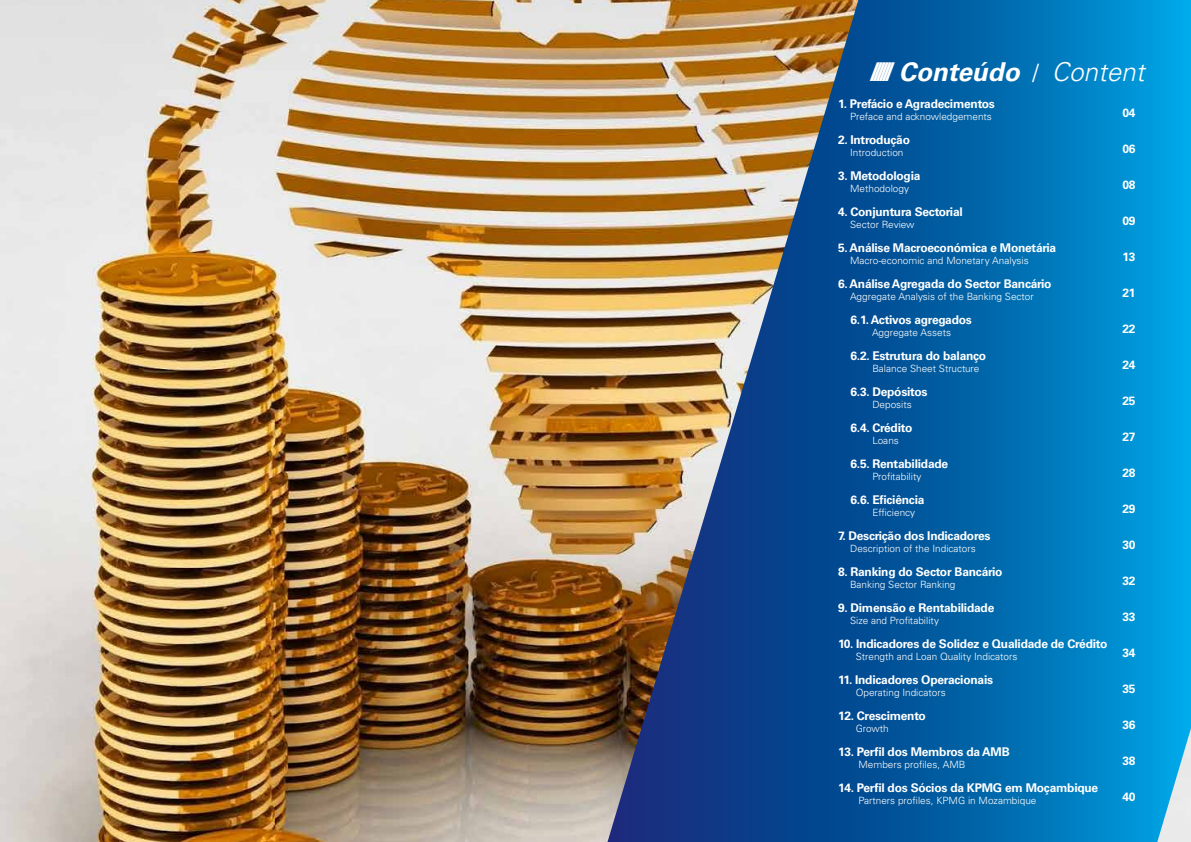
<style>
.page{position:relative;width:1191px;height:842px;background:#fff}
.page>*{position:absolute;margin:0;border:0;box-sizing:border-box;transform-origin:0 0}
.t1{font:italic 700 26px "Univers LT Std";color:#fff}
.t2{font:700 12px "Univers LT Std";letter-spacing:-.02em;color:#fff}
.t3{font:300 10px "Univers LT Std";color:#fff}
.s1{font-style:normal}
.s2{font-family:"Minion Pro";font-weight:400;font-style:normal}
.s3{font-weight:300}
</style>
<div class="page">
<img style="left:0;top:0;width:607px;height:842px">
<svg style="left:607px;top:0;width:584px;height:842px;background:#2b719d"></svg>
<h1 class="t1" style="left:869px;top:57px;width:277px"><span class="s1">//////</span> Conteúdo <span class="s2">/</span> <span class="s3">Content</span></h1>
<p class="t2" style="left:838px;top:97px;width:158px">1. Prefácio e Agradecimentos</p>
<p class="t2" style="left:838px;top:133px;width:73px">2. Introdução</p>
<p class="t2" style="left:838px;top:169px;width:84px">3. Metodologia</p>
<p class="t2" style="left:838px;top:205px;width:126px">4. Conjuntura Sectorial</p>
<p class="t2" style="left:838px;top:241px;width:220px">5. Análise Macroeconómica e Monetária</p>
<p class="t2" style="left:838px;top:277px;width:215px">6. Análise Agregada do Sector Bancário</p>
<p class="t2" style="left:850px;top:313px;width:123px">6.1. Activos agregados</p>
<p class="t2" style="left:850px;top:349px;width:137px">6.2. Estrutura do balanço</p>
<p class="t2" style="left:850px;top:385px;width:79px">6.3. Depósitos</p>
<p class="t2" style="left:850px;top:421px;width:63px">6.4. Crédito</p>
<p class="t2" style="left:850px;top:457px;width:99px">6.5. Rentabilidade</p>
<p class="t2" style="left:850px;top:493px;width:75px">6.6. Eficiência</p>
<p class="t2" style="left:838px;top:529px;width:154px">7. Descrição dos Indicadores</p>
<p class="t2" style="left:838px;top:565px;width:166px">8. Ranking do Sector Bancário</p>
<p class="t2" style="left:838px;top:601px;width:158px">9. Dimensão e Rentabilidade</p>
<p class="t2" style="left:838px;top:637px;width:271px">10. Indicadores de Solidez e Qualidade de Crédito</p>
<p class="t2" style="left:838px;top:673px;width:156px">11. Indicadores Operacionais</p>
<p class="t2" style="left:838px;top:709px;width:89px">12. Crescimento</p>
<p class="t2" style="left:838px;top:745px;width:173px">13. Perfil dos Membros da AMB</p>
<p class="t2" style="left:838px;top:781px;width:262px">14. Perfil dos Sócios da KPMG em Moçambique</p>
<p class="t2" style="left:1122px;top:106px;width:15px">04</p>
<p class="t2" style="left:1122px;top:142px;width:15px">06</p>
<p class="t2" style="left:1122px;top:178px;width:15px">08</p>
<p class="t2" style="left:1122px;top:214px;width:15px">09</p>
<p class="t2" style="left:1122px;top:250px;width:15px">13</p>
<p class="t2" style="left:1122px;top:286px;width:15px">21</p>
<p class="t2" style="left:1122px;top:322px;width:15px">22</p>
<p class="t2" style="left:1122px;top:358px;width:15px">24</p>
<p class="t2" style="left:1122px;top:394px;width:15px">25</p>
<p class="t2" style="left:1122px;top:430px;width:15px">27</p>
<p class="t2" style="left:1122px;top:466px;width:15px">28</p>
<p class="t2" style="left:1122px;top:502px;width:15px">29</p>
<p class="t2" style="left:1122px;top:538px;width:15px">30</p>
<p class="t2" style="left:1122px;top:574px;width:15px">32</p>
<p class="t2" style="left:1122px;top:610px;width:15px">33</p>
<p class="t2" style="left:1122px;top:646px;width:15px">34</p>
<p class="t2" style="left:1122px;top:682px;width:15px">35</p>
<p class="t2" style="left:1122px;top:718px;width:15px">36</p>
<p class="t2" style="left:1122px;top:754px;width:15px">38</p>
<p class="t2" style="left:1122px;top:790px;width:15px">40</p>
<p class="t3" style="left:850px;top:111px;width:143px">Preface and acknowledgements</p>
<p class="t3" style="left:850px;top:147px;width:55px">Introduction</p>
<p class="t3" style="left:850px;top:183px;width:60px">Methodology</p>
<p class="t3" style="left:850px;top:219px;width:66px">Sector Review</p>
<p class="t3" style="left:850px;top:255px;width:180px">Macro-economic and Monetary Analysis</p>
<p class="t3" style="left:850px;top:291px;width:185px">Aggregate Analysis of the Banking Sector</p>
<p class="t3" style="left:872px;top:327px;width:80px">Aggregate Assets</p>
<p class="t3" style="left:872px;top:363px;width:109px">Balance Sheet Structure</p>
<p class="t3" style="left:872px;top:399px;width:41px">Deposits</p>
<p class="t3" style="left:872px;top:435px;width:28px">Loans</p>
<p class="t3" style="left:872px;top:471px;width:51px">Profitability</p>
<p class="t3" style="left:872px;top:507px;width:44px">Efficiency</p>
<p class="t3" style="left:850px;top:543px;width:127px">Description of the Indicators</p>
<p class="t3" style="left:850px;top:579px;width:107px">Banking Sector Ranking</p>
<p class="t3" style="left:850px;top:615px;width:90px">Size and Profitability</p>
<p class="t3" style="left:855px;top:651px;width:163px">Strength and Loan Quality Indicators</p>
<p class="t3" style="left:855px;top:687px;width:92px">Operating Indicators</p>
<p class="t3" style="left:855px;top:723px;width:35px">Growth</p>
<p class="t3" style="left:858px;top:759px;width:108px">Members profiles, AMB</p>
<p class="t3" style="left:858px;top:795px;width:180px">Partners profiles, KPMG in Mozambique</p>
</div>
